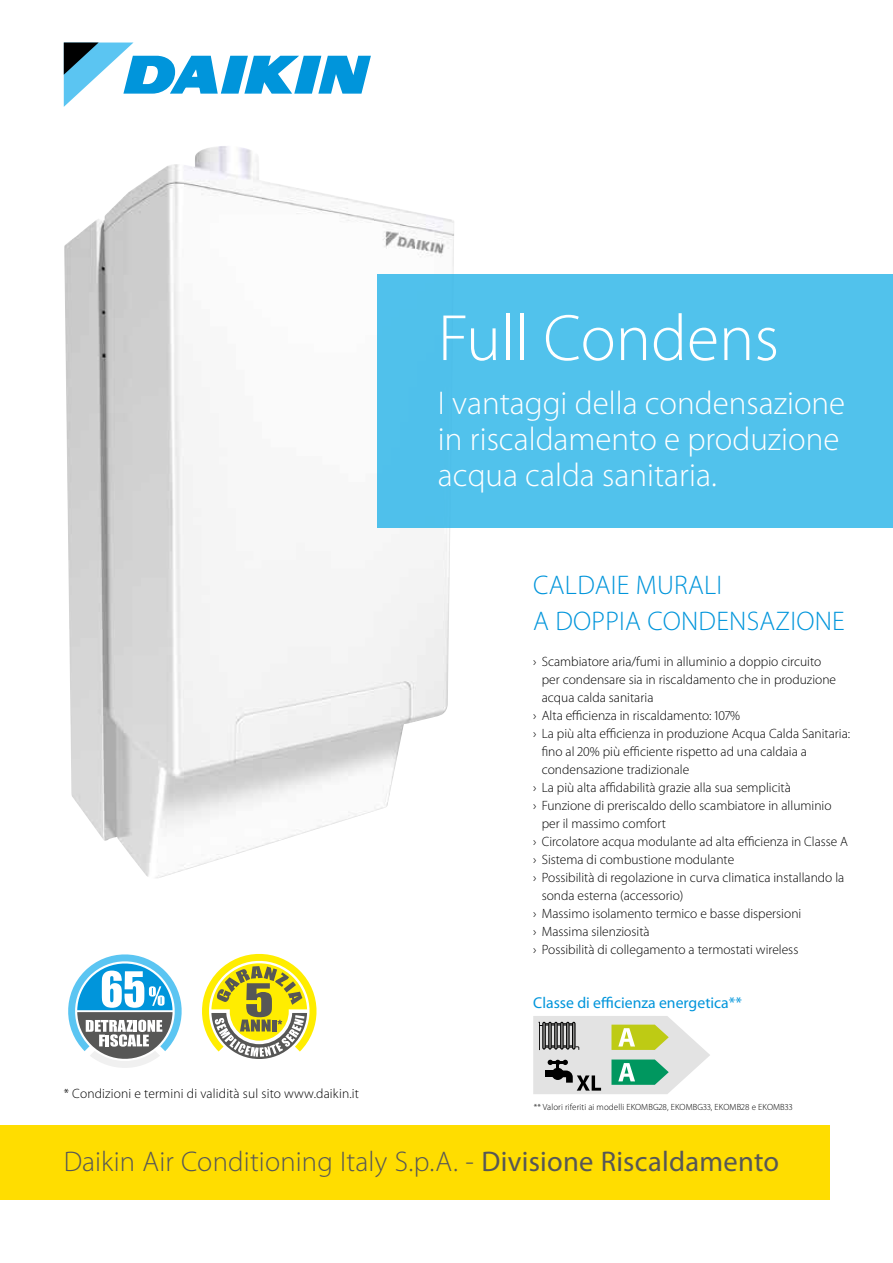
<style>
.page{position:relative;width:893px;height:1263px;background:#fff}
.page>*{position:absolute;margin:0;border:0;box-sizing:border-box;transform-origin:0 0}
.t1{font:300 66px "Myriad Pro";color:#fff}
.t2{font:300 33px/36px "Myriad Pro";color:#fff}
.t3{font:300 28.5px "Myriad Pro";letter-spacing:.005em;color:#575756}
.t4{font:300 27px/36px "Myriad Pro";letter-spacing:.01em;color:#0095db}
.t5{font:15.75px "Myriad Pro";color:#0095db}
.t6{font:300 13.5px "Myriad Pro";color:#000}
.t7{font:300 9px "Myriad Pro";letter-spacing:.01em;color:#000}
.s1{font-weight:400}
</style>
<div class="page">
<img style="left:64px;top:146px;width:390px;height:732px">
<svg style="left:533px;top:1016px;width:177px;height:78px;background:#c6d3bf"></svg>
<div style="left:542px;top:1022px;width:4px;height:27px;border:1px solid #000"></div>
<div style="left:548px;top:1022px;width:4px;height:27px;border:1px solid #000"></div>
<div style="left:554px;top:1022px;width:4px;height:27px;border:1px solid #000"></div>
<div style="left:560px;top:1022px;width:4px;height:27px;border:1px solid #000"></div>
<div style="left:566px;top:1022px;width:4px;height:27px;border:1px solid #000"></div>
<div style="left:572px;top:1022px;width:3px;height:27px;border:1px solid #000"></div>
<div style="left:377px;top:274px;width:516px;height:254px;background:#51c2ec"></div>
<svg style="left:64px;top:43px;width:307px;height:64px"></svg>
<div style="left:0;top:1125px;width:829px;height:74px;background:#fd0"></div>
<svg style="left:68px;top:954px;width:114px;height:114px"></svg>
<svg style="left:202px;top:953px;width:115px;height:106px"></svg>
<h1 class="t1" style="left:438px;top:298px;width:343px">Full Condens</h1>
<h2 class="t2" style="left:438px;top:385px;width:409px">I vantaggi della condensazione in riscaldamento e produzione acqua calda sanitaria.</h2>
<h3 class="t4" style="left:533px;top:567px;width:313px">CALDAIE MURALI<br>A DOPPIA CONDENSAZIONE</h3>
<p class="t6" style="left:533px;top:653px;width:290px">› Scambiatore aria/fumi in alluminio a doppio circuito</p>
<p class="t6" style="left:542px;top:671px;width:296px">per condensare sia in riscaldamento che in produzione</p>
<p class="t6" style="left:542px;top:689px;width:113px">acqua calda sanitaria</p>
<p class="t6" style="left:533px;top:707px;width:208px">› Alta efficienza in riscaldamento: 107%</p>
<p class="t6" style="left:533px;top:725px;width:319px">› La più alta efficienza in produzione Acqua Calda Sanitaria:</p>
<p class="t6" style="left:542px;top:743px;width:267px">fino al 20% più efficiente rispetto ad una caldaia a</p>
<p class="t6" style="left:542px;top:761px;width:149px">condensazione tradizionale</p>
<p class="t6" style="left:533px;top:779px;width:259px">› La più alta affidabilità grazie alla sua semplicità</p>
<p class="t6" style="left:533px;top:797px;width:300px">› Funzione di preriscaldo dello scambiatore in alluminio</p>
<p class="t6" style="left:542px;top:815px;width:126px">per il massimo comfort</p>
<p class="t6" style="left:533px;top:833px;width:316px">› Circolatore acqua modulante ad alta efficienza in Classe A</p>
<p class="t6" style="left:533px;top:851px;width:202px">› Sistema di combustione modulante</p>
<p class="t6" style="left:533px;top:869px;width:313px">› Possibilità di regolazione in curva climatica installando la</p>
<p class="t6" style="left:542px;top:887px;width:143px">sonda esterna (accessorio)</p>
<p class="t6" style="left:533px;top:905px;width:270px">› Massimo isolamento termico e basse dispersioni</p>
<p class="t6" style="left:533px;top:923px;width:118px">› Massima silenziosità</p>
<p class="t6" style="left:533px;top:941px;width:267px">› Possibilità di collegamento a termostati wireless</p>
<p class="t6" style="left:64px;top:1085px;width:297px">* Condizioni e termini di validità sul sito www.daikin.it</p>
<p class="t5" style="left:533px;top:993px;width:210px">Classe di efficienza energetica**</p>
<p class="t7" style="left:534px;top:1101px;width:260px">** Valori riferiti ai modelli EKOMBG28, EKOMBG33, EKOMB28 e EKOMB33</p>
<h3 class="t3" style="left:64px;top:1144px;width:717px">Daikin Air Conditioning Italy S.p.A. - <span class="s1">Divisione Riscaldamento</span></h3>
</div>
